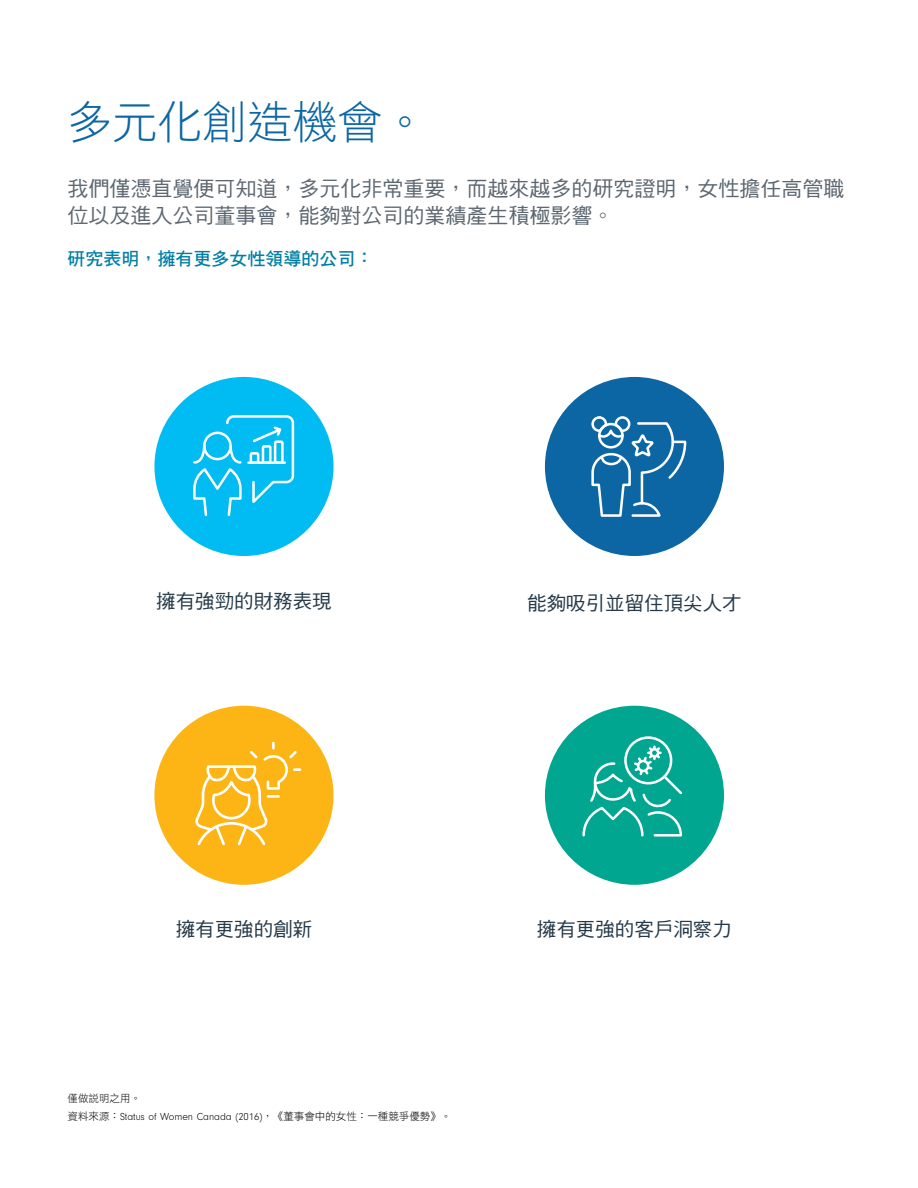
<style>
.page{position:relative;width:918px;height:1188px;background:#fff}
.page>*{position:absolute;margin:0;border:0;box-sizing:border-box;transform-origin:0 0}
.t1{font:45px "DF Hei Std W3";color:#0b66a3}
.t2{font:21px/27px "DF Hei Std W5";color:#5d6771}
.t3{font:19.5px "DF Hei Std W5";color:#253948}
.t4{font:18px "DF Hei Std W7";color:#007ea4}
.t5{font:300 10.5px "Neuzeit Gro";color:#000}
.t6{font:10.5px "DF Hei Std W3";color:#000}
.s1{font-family:"DF Hei Std W3";font-weight:400}
</style>
<div class="page">
<div style="left:545px;top:377px;width:179px;height:179px;background:#0b66a3;border-radius:50%"></div>
<svg style="left:591px;top:416px;width:96px;height:101px"></svg>
<div style="left:154px;top:377px;width:180px;height:179px;background:#00bcf2;border-radius:50%"></div>
<svg style="left:193px;top:415px;width:102px;height:101px"></svg>
<div style="left:154px;top:706px;width:180px;height:179px;background:#fcb515;border-radius:50%"></div>
<svg style="left:195px;top:743px;width:105px;height:103px"></svg>
<div style="left:545px;top:706px;width:179px;height:179px;background:#00a690;border-radius:50%"></div>
<div style="left:624px;top:736px;width:48px;height:48px;border:3px solid #fff;border-radius:50%"></div>
<svg style="left:582px;top:745px;width:100px;height:92px"></svg>
<h1 class="t1" style="left:68px;top:97px;width:361px">多元化創造機會。</h1>
<p class="t2" style="left:68px;top:175px;width:778px">我們僅憑直覺便可知道，多元化非常重要，而越來越多的研究證明，女性擔任高管職位以及進入公司董事會，能夠對公司的業績產生積極影響。</p>
<p class="t4" style="left:68px;top:249px;width:307px">研究表明，擁有更多女性領導的公司：</p>
<p class="t3" style="left:156px;top:591px;width:177px">擁有強勁的財務表現</p>
<p class="t3" style="left:527px;top:593px;width:216px">能夠吸引並留住頂尖人才</p>
<p class="t3" style="left:176px;top:918px;width:138px">擁有更強的創新</p>
<p class="t3" style="left:537px;top:918px;width:196px">擁有更強的客戶洞察力</p>
<p class="t6" style="left:68px;top:1092px;width:75px">僅做說明之用。</p>
<p class="t5" style="left:68px;top:1111px;width:385px"><span class="s1">資料來源：</span>Status of Women Canada (2016)<span class="s1">，《董事會中的女性：一種競爭優勢》。</span></p>
</div>
